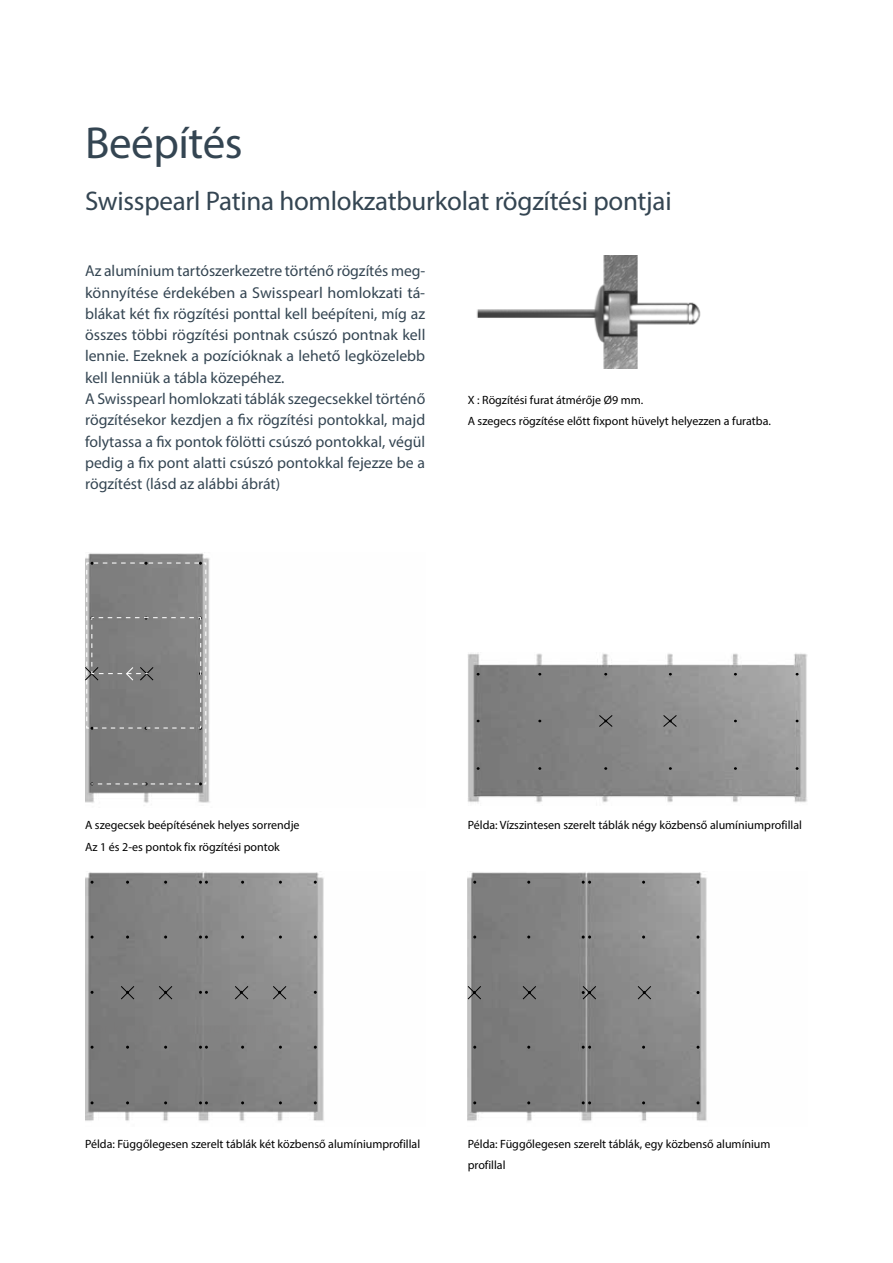
<style>
.page{position:relative;width:893px;height:1263px;background:#fff}
.page>*{position:absolute;margin:0;border:0;box-sizing:border-box;transform-origin:0 0}
.t1{font:45px "Myriad Pro";letter-spacing:-.01em;color:#344552}
.t2{font:27px "Myriad Pro";letter-spacing:-.01em;color:#344552}
.t3{font:15.75px/21.3px "Myriad Pro";color:#344552}
.t4{font:12px/21.3px "Myriad Pro";color:#000}
</style>
<div class="page">
<img style="left:476px;top:255px;width:225px;height:114px">
<img style="left:85px;top:553px;width:125px;height:250px">
<svg style="left:85px;top:562px;width:122px;height:223px;background:#848484"></svg>
<img style="left:468px;top:653px;width:340px;height:150px">
<img style="left:85px;top:872px;width:239px;height:249px">
<img style="left:468px;top:872px;width:239px;height:249px">
<svg style="left:598px;top:714px;width:15px;height:13px"></svg>
<svg style="left:662px;top:714px;width:15px;height:13px"></svg>
<svg style="left:522px;top:985px;width:15px;height:15px"></svg>
<svg style="left:467px;top:985px;width:15px;height:15px"></svg>
<svg style="left:582px;top:985px;width:15px;height:15px"></svg>
<svg style="left:637px;top:985px;width:15px;height:15px"></svg>
<svg style="left:199px;top:881px;width:9px;height:3px"></svg>
<svg style="left:199px;top:935px;width:9px;height:3px"></svg>
<svg style="left:199px;top:1046px;width:9px;height:3px"></svg>
<svg style="left:120px;top:985px;width:15px;height:15px"></svg>
<svg style="left:158px;top:985px;width:15px;height:15px"></svg>
<svg style="left:199px;top:991px;width:9px;height:3px"></svg>
<svg style="left:234px;top:985px;width:15px;height:15px"></svg>
<svg style="left:272px;top:985px;width:15px;height:15px"></svg>
<svg style="left:199px;top:1101px;width:9px;height:3px"></svg>
<svg style="left:582px;top:881px;width:9px;height:3px"></svg>
<svg style="left:582px;top:935px;width:9px;height:3px"></svg>
<svg style="left:582px;top:1046px;width:9px;height:3px"></svg>
<svg style="left:582px;top:1101px;width:9px;height:3px"></svg>
<h1 class="t1" style="left:85px;top:115px;width:159px">Beépítés</h1>
<h2 class="t2" style="left:85px;top:185px;width:588px">Swisspearl Patina homlokzatburkolat rögzítési pontjai</h2>
<p class="t3" style="left:85px;top:260px;width:342px">Az alumínium tartószerkezetre történő rögzítés meg&shy;könnyítése érdekében a Swisspearl homlokzati tá&shy;blákat két fix rögzítési ponttal kell beépíteni, míg az összes többi rögzítési pontnak csúszó pontnak kell lennie. Ezeknek a pozícióknak a lehető legközelebb kell lenniük a tábla közepéhez.<br>A Swisspearl homlokzati táblák szegecsekkel történő rögzítésekor kezdjen a fix rögzítési pontokkal, majd folytassa a fix pontok fölötti csúszó pontokkal, végül pedig a fix pont alatti csúszó pontokkal fejezze be a rögzítést (lásd az alábbi ábrát)</p>
<p class="t4" style="left:468px;top:389px;width:305px">X : Rögzítési furat átmérője Ø9 mm.<br>A szegecs rögzítése előtt fixpont hüvelyt helyezzen a furatba.</p>
<p class="t4" style="left:85px;top:814px;width:216px">A szegecsek beépítésének helyes sorrendje<br>Az 1 és 2-es pontok fix rögzítési pontok</p>
<p class="t4" style="left:468px;top:814px;width:336px">Példa: Vízszintesen szerelt táblák négy közbenső alumíniumprofillal</p>
<p class="t4" style="left:85px;top:1133px;width:337px">Példa: Függőlegesen szerelt táblák két közbenső alumíniumprofillal</p>
<p class="t4" style="left:468px;top:1133px;width:304px">Példa: Függőlegesen szerelt táblák, egy közbenső alumínium profillal</p>
</div>
